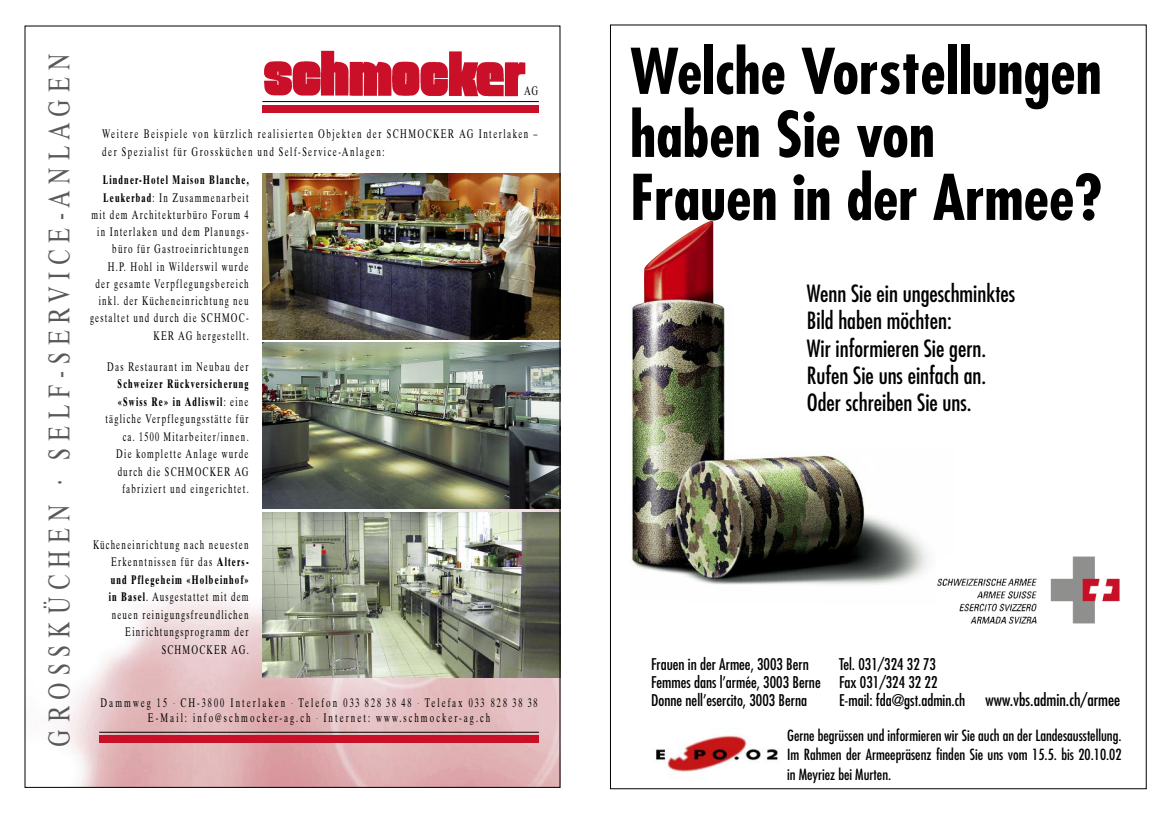
<style>
.page{position:relative;width:1170px;height:815px;background:#fff}
.page>*{position:absolute;margin:0;border:0;box-sizing:border-box;transform-origin:0 0}
.t1{font:700 condensed 61.38px/63px "Futura";color:#000}
.t2{font:30px "Times Ten";letter-spacing:.34em;color:#595959;scale:.7 1}
.t3{font:condensed 23.12px/27.2px "Futura";color:#000}
.t4{font:condensed 15.75px/17.9px "Futura";color:#000}
.t5{font:condensed 15px/19.4px "Futura";color:#000;text-align:justify}
.t6{font:12.5px/17.5px "Times Ten";letter-spacing:.15em;color:#000;text-align:right;scale:.65 1}
.t7{font:12.5px/17.5px "Times Ten";letter-spacing:.18em;color:#000;scale:.65 1}
.t8{font:12.5px/15px "Times Ten";letter-spacing:.25em;color:#000;text-align:center;scale:.65 1}
.s1{font-weight:700}
.s2{font-size:16.75px}
</style>
<div class="page">
<img style="left:64px;top:173px;width:494px;height:613px">
<hr style="left:99px;top:732px;width:440px;height:1px;background:#000">
<div style="left:99px;top:736px;width:440px;height:7px;background:#ca1029"></div>
<img style="left:264px;top:50px;width:262px;height:47px">
<div style="left:262px;top:105px;width:277px;height:7px;background:#ca1029"></div>
<hr style="left:262px;top:101px;width:277px;height:1px;background:#000">
<img style="left:262px;top:174px;width:296px;height:165px">
<img style="left:262px;top:343px;width:296px;height:165px">
<img style="left:262px;top:512px;width:296px;height:166px">
<img style="left:630px;top:221px;width:298px;height:364px">
<img style="left:937px;top:557px;width:182px;height:67px">
<img style="left:656px;top:735px;width:122px;height:37px">
<h2 class="t2" style="left:48px;top:747px;width:991px;rotate:-90deg">GROSSKÜCHEN . SELF-SERVICE-ANLAGEN</h2>
<p class="t6" style="left:524px;top:83px;width:23px">AG</p>
<p class="t7" style="left:102px;top:127px;width:671px">Weitere Beispiele von kürzlich realisierten Objekten der SCHMOCKER AG Interlaken – der Spezialist für Grossküchen und Self-Service-Anlagen:</p>
<p class="t6" style="left:90px;top:173px;width:246px"><span class="s1">Lindner-Hotel Maison Blanche,<br>Leukerbad</span>: In Zusammenarbeit mit dem Architekturbüro Forum 4 in Interlaken und dem Planungs&shy;büro für Gastroeinrichtungen<br>H.P. Hohl in Wilderswil wurde<br>der gesamte Verpflegungsbereich inkl. der Kücheneinrichtung neu gestaltet und durch die SCHMOC-<br>KER AG hergestellt.</p>
<p class="t6" style="left:107px;top:359px;width:219px">Das Restaurant im Neubau der</p>
<p class="t6" style="left:105px;top:377px;width:222px"><span class="s1">Schweizer Rückversicherung «Swiss Re» in Adliswil</span>: eine tägliche Verpflegungsstätte für ca. 1500 Mitarbeiter/innen.<br>Die komplette Anlage wurde durch die SCHMOCKER AG fabriziert und eingerichtet.</p>
<p class="t6" style="left:93px;top:537px;width:241px">Kücheneinrichtung nach neuesten<br>Erkenntnissen für das <span class="s1">Alters&shy;und Pflegeheim «Holbeinhof»<br>in Basel</span>. Ausgestattet mit dem neuen reinigungsfreundlichen<br>Einrichtungsprogramm der<br>SCHMOCKER AG.</p>
<p class="t8" style="left:100px;top:697px;width:674px">Dammweg 15 <sup>.</sup> CH-3800 Interlaken <sup>.</sup> Telefon 033 828 38 48 <sup>.</sup> Telefax 033 828 38 38<br>E-Mail: info@schmocker-ag.ch <sup>.</sup> Internet: www.schmocker-ag.ch</p>
<h1 class="t1" style="left:630px;top:45px;width:473px">Welche Vorstellungen haben Sie von<br>Frauen in der Armee?</h1>
<h3 class="t3" style="left:806px;top:281px;width:210px">Wenn Sie ein ungeschminktes<br>Bild haben möchten:<br>Wir informieren Sie gern.<br>Rufen Sie uns einfach an.<br>Oder schreiben Sie uns.</h3>
<p class="t4" style="left:651px;top:656px;width:171px">Frauen in der Armee, 3003 Bern<br>Femmes dans l’armée, 3003 Berne<br>Donne nell’esercito, 3003 Berna</p>
<p class="t5" style="left:787px;top:727px;width:336px">Gerne begrüssen und informieren wir Sie auch an der Landesausstellung.<br>Im Rahmen der Armeepräsenz finden Sie uns vom 15.5. bis 20.10.02 in Meyriez bei Murten.</p>
<p class="t4" style="left:839px;top:656px;width:283px">Tel. 031/324 32 73<br>Fax 031/324 32 22<br>E-mail: fda@gst.admin.ch <span class="s2">www.vbs.admin.ch/armee</span></p>
</div>
